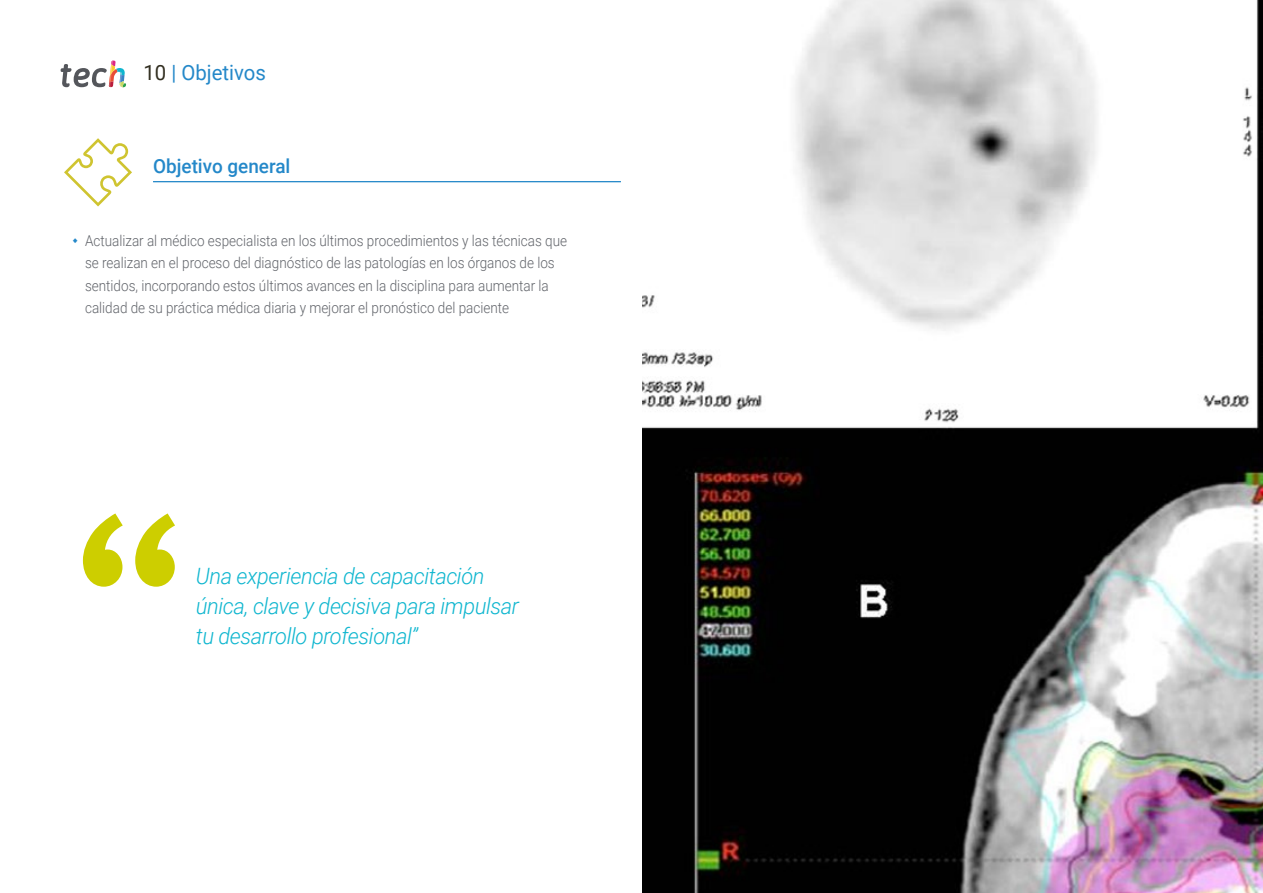
<style>
.page{position:relative;width:1263px;height:893px;background:#fff}
.page>*{position:absolute;margin:0;border:0;box-sizing:border-box;transform-origin:0 0}
.t1{font:italic 300 22.5px/30px "Roboto";letter-spacing:-.02em;color:#0fb6cf}
.t2{font:21px "Roboto";color:#2488c9}
.t3{font:500 19.5px "Roboto";color:#2488c9}
.t4{font:300 15px/22.5px "Roboto";color:#61646a;scale:.9 1}
.s1{color:#312e20}
</style>
<div class="page">
<hr style="left:153px;top:181px;width:468px;height:1px;background:#2488c9">
<svg style="left:64px;top:138px;width:68px;height:68px"></svg>
<img style="left:642px;top:0;width:621px;height:893px">
<svg style="left:61px;top:61px;width:65px;height:27px"></svg>
<svg style="left:83px;top:513px;width:92px;height:74px"></svg>
<h2 class="t2" style="left:144px;top:57px;width:124px"><span class="s1">10</span> | Objetivos</h2>
<h3 class="t3" style="left:153px;top:153px;width:139px">Objetivo general</h3>
<p class="t4" style="left:85px;top:228px;width:537px">Actualizar al médico especialista en los últimos procedimientos y las técnicas que se realizan en el proceso del diagnóstico de las patologías en los órganos de los sentidos, incorporando estos últimos avances en la disciplina para aumentar la calidad de su práctica médica diaria y mejorar el pronóstico del paciente</p>
<h1 class="t1" style="left:196px;top:560px;width:325px">Una experiencia de capacitación única, clave y decisiva para impulsar tu desarrollo profesional”</h1>
</div>
